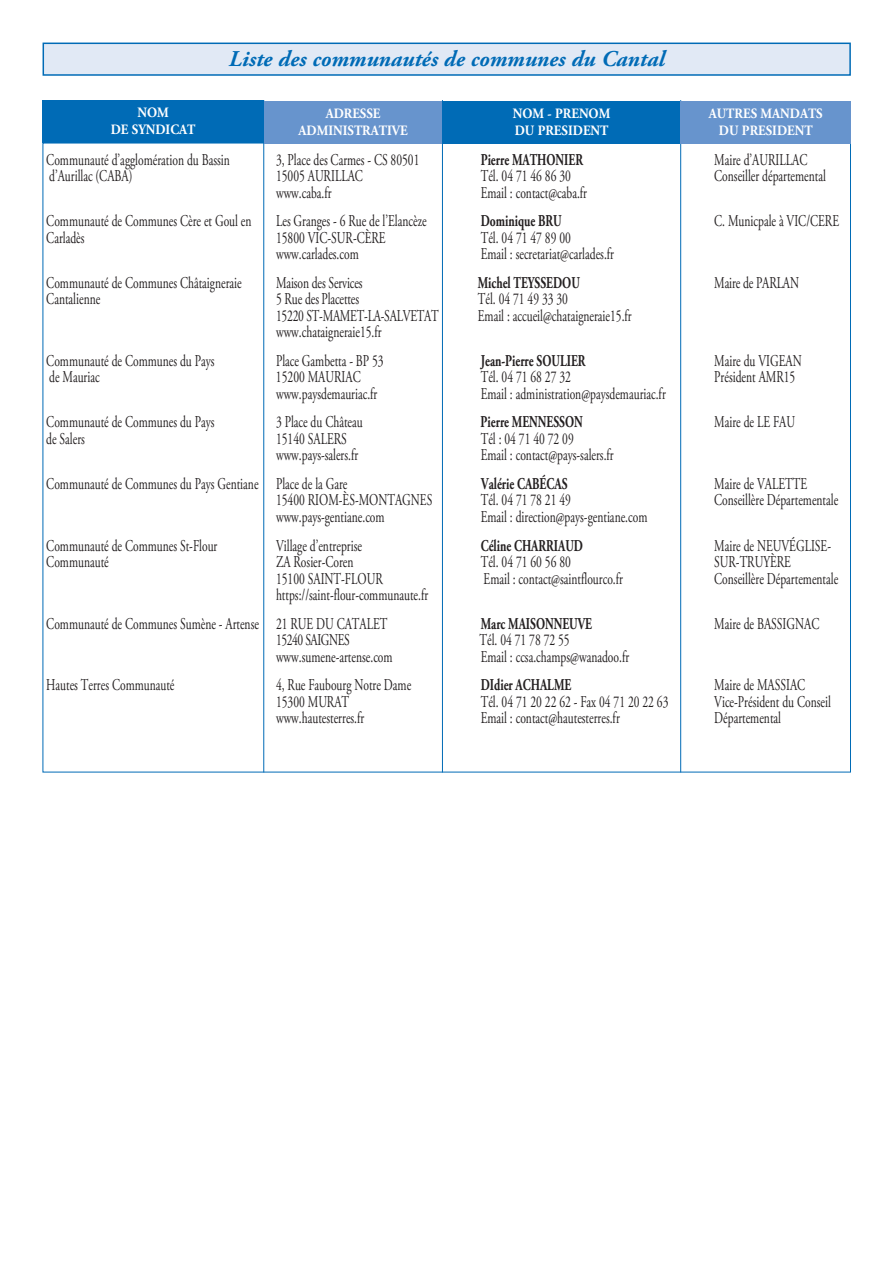
<style>
.page{position:relative;width:893px;height:1264px;background:#fff}
.page>*{position:absolute;margin:0;border:0;box-sizing:border-box;transform-origin:0 0}
.t1{font:italic 700 22.5px "Adobe Garamond Pro";color:#006bb6}
.t2{font:16.5px/28.5px "Adobe Garamond Pro";color:#231f20;scale:.7 1}
.t3{font:700 16.5px "Adobe Garamond Pro";color:#231f20;scale:.7 1}
.t4{font:16.5px "Adobe Garamond Pro";letter-spacing:-.02em;color:#231f20;scale:.7 1}
.t5{font:16.5px "Adobe Garamond Pro";letter-spacing:-.035em;color:#231f20;scale:.7 1}
.t6{font:700 14.25px/17.1px "Adobe Garamond Pro";color:#fff;text-align:center;scale:.9 1}
</style>
<div class="page">
<hr style="left:263px;top:100px;width:1px;height:672px;background:#006bb6">
<hr style="left:442px;top:100px;width:1px;height:672px;background:#006bb6">
<hr style="left:680px;top:100px;width:1px;height:672px;background:#006bb6">
<div style="left:44px;top:44px;width:805px;height:30px;background:#e1e9f5"></div>
<div style="left:43px;top:43px;width:807px;height:33px;border:2px solid #006bb6"></div>
<div style="left:43px;top:100px;width:221px;height:43px;background:#006bb6"></div>
<div style="left:264px;top:101px;width:178px;height:42px;background:#6794cd"></div>
<div style="left:442px;top:101px;width:238px;height:42px;background:#006bb6"></div>
<div style="left:680px;top:101px;width:170px;height:42px;background:#6794cd"></div>
<h1 class="t1" style="left:229px;top:45px;width:437px">Liste des communautés de communes du Cantal</h1>
<p class="t6" style="left:111px;top:104px;width:96px">NOM<br>DE SYNDICAT</p>
<p class="t6" style="left:298px;top:104px;width:123px">ADRESSE<br>ADMINISTRATIVE</p>
<p class="t6" style="left:513px;top:104px;width:110px;text-align:left">NOM - PRENOM<br>DU PRESIDENT</p>
<p class="t6" style="left:708px;top:105px;width:128px;line-height:16.5px">AUTRES MANDATS<br>DU PRESIDENT</p>
<p class="t2" style="left:46px;top:147px;width:264px">Communauté d’agglomération du Bassin</p>
<p class="t2" style="left:276px;top:147px;width:206px">3, Place des Carmes - CS 80501</p>
<p class="t3" style="left:480px;top:149px;width:148px">Pierre MATHONIER</p>
<p class="t2" style="left:714px;top:147px;width:135px">Maire d’AURILLAC</p>
<p class="t2" style="left:49px;top:163px;width:120px">d’Aurillac (CABA)</p>
<p class="t2" style="left:276px;top:163px;width:126px">15005 AURILLAC</p>
<p class="t2" style="left:480px;top:163px;width:130px">Tél. 04 71 46 86 30</p>
<p class="t2" style="left:714px;top:163px;width:161px">Conseiller départemental</p>
<p class="t2" style="left:276px;top:180px;width:81px">www.caba.fr</p>
<p class="t2" style="left:480px;top:180px;width:153px">Email : contact@caba.fr</p>
<p class="t2" style="left:46px;top:208px;width:295px">Communauté de Communes Cère et Goul en</p>
<p class="t2" style="left:276px;top:208px;width:217px">Les Granges - 6 Rue de l’Elancèze</p>
<p class="t3" style="left:480px;top:211px;width:117px">Dominique BRU</p>
<p class="t2" style="left:714px;top:208px;width:180px">C. Municpale à VIC/CERE</p>
<p class="t2" style="left:46px;top:225px;width:56px">Carladès</p>
<p class="t2" style="left:276px;top:225px;width:158px">15800 VIC-SUR-CÈRE</p>
<p class="t2" style="left:480px;top:225px;width:130px">Tél. 04 71 47 89 00</p>
<p class="t2" style="left:276px;top:241px;width:120px">www.carlades.com</p>
<p class="t2" style="left:480px;top:241px;width:192px">Email : secretariat@carlades.fr</p>
<p class="t2" style="left:46px;top:270px;width:281px">Communauté de Communes Châtaigneraie</p>
<p class="t2" style="left:276px;top:270px;width:125px">Maison des Services</p>
<p class="t3" style="left:478px;top:272px;width:147px">Michel TEYSSEDOU</p>
<p class="t2" style="left:714px;top:270px;width:123px">Maire de PARLAN</p>
<p class="t2" style="left:46px;top:286px;width:79px">Cantalienne</p>
<p class="t2" style="left:276px;top:286px;width:120px">5 Rue des Placettes</p>
<p class="t2" style="left:478px;top:286px;width:130px">Tél. 04 71 49 33 30</p>
<p class="t4" style="left:276px;top:309px;width:234px">15220 ST-MAMET-LA-SALVETAT</p>
<p class="t2" style="left:478px;top:303px;width:221px">Email : accueil@chataigneraie15.fr</p>
<p class="t2" style="left:276px;top:319px;width:152px">www.chataigneraie15.fr</p>
<p class="t2" style="left:46px;top:348px;width:242px">Communauté de Communes du Pays</p>
<p class="t2" style="left:276px;top:348px;width:155px">Place Gambetta - BP 53</p>
<p class="t3" style="left:480px;top:350px;width:151px">Jean-Pierre SOULIER</p>
<p class="t2" style="left:714px;top:348px;width:126px">Maire du VIGEAN</p>
<p class="t2" style="left:49px;top:364px;width:74px">de Mauriac</p>
<p class="t2" style="left:276px;top:364px;width:122px">15200 MAURIAC</p>
<p class="t2" style="left:480px;top:364px;width:130px">Tél. 04 71 68 27 32</p>
<p class="t2" style="left:714px;top:364px;width:117px">Président AMR15</p>
<p class="t2" style="left:276px;top:381px;width:146px">www.paysdemauriac.fr</p>
<p class="t2" style="left:480px;top:381px;width:266px">Email : administration@paysdemauriac.fr</p>
<p class="t2" style="left:46px;top:409px;width:242px">Communauté de Communes du Pays</p>
<p class="t2" style="left:276px;top:409px;width:125px">3 Place du Château</p>
<p class="t3" style="left:480px;top:412px;width:147px">Pierre MENNESSON</p>
<p class="t2" style="left:714px;top:409px;width:117px">Maire de LE FAU</p>
<p class="t2" style="left:46px;top:426px;width:57px">de Salers</p>
<p class="t2" style="left:276px;top:426px;width:103px">15140 SALERS</p>
<p class="t2" style="left:480px;top:426px;width:134px">Tél : 04 71 40 72 09</p>
<p class="t2" style="left:276px;top:442px;width:119px">www.pays-salers.fr</p>
<p class="t2" style="left:480px;top:442px;width:191px">Email : contact@pays-salers.fr</p>
<p class="t2" style="left:46px;top:471px;width:431px">Communauté de Communes du Pays Gentiane Place de la Gare</p>
<p class="t3" style="left:481px;top:473px;width:125px">Valérie CABÉCAS</p>
<p class="t2" style="left:714px;top:471px;width:134px">Maire de VALETTE</p>
<p class="t2" style="left:276px;top:487px;width:225px">15400 RIOM-ÈS-MONTAGNES</p>
<p class="t2" style="left:480px;top:487px;width:130px">Tél. 04 71 78 21 49</p>
<p class="t2" style="left:714px;top:487px;width:179px">Conseillère Départementale</p>
<p class="t2" style="left:276px;top:504px;width:157px">www.pays-gentiane.com</p>
<p class="t2" style="left:480px;top:504px;width:240px">Email : direction@pays-gentiane.com</p>
<p class="t2" style="left:46px;top:532px;width:246px">Communauté de Communes St-Flour</p>
<p class="t2" style="left:276px;top:532px;width:124px">Village d’entreprise</p>
<p class="t3" style="left:480px;top:535px;width:148px">Céline CHARRIAUD</p>
<p class="t2" style="left:714px;top:532px;width:168px">Maire de NEUVÉGLISE-</p>
<p class="t2" style="left:46px;top:549px;width:91px">Communauté</p>
<p class="t2" style="left:276px;top:549px;width:112px">ZA Rosier-Coren</p>
<p class="t2" style="left:480px;top:549px;width:130px">Tél. 04 71 60 56 80</p>
<p class="t2" style="left:714px;top:549px;width:111px">SUR-TRUYÈRE</p>
<p class="t2" style="left:276px;top:565px;width:154px">15100 SAINT-FLOUR</p>
<p class="t2" style="left:483px;top:565px;width:201px">Email : contact@saintflourco.fr</p>
<p class="t2" style="left:714px;top:565px;width:179px">Conseillère Départementale</p>
<p class="t2" style="left:46px;top:582px;width:547px;text-indent:230px">https://saint-flour-communaute.fr<br>Communauté de Communes Sumène - Artense 21 RUE DU CATALET</p>
<p class="t3" style="left:480px;top:613px;width:161px">Marc MAISONNEUVE</p>
<p class="t2" style="left:714px;top:610px;width:152px">Maire de BASSIGNAC</p>
<p class="t5" style="left:276px;top:633px;width:107px">15240 SAIGNES</p>
<p class="t2" style="left:479px;top:627px;width:130px">Tél. 04 71 78 72 55</p>
<p class="t2" style="left:276px;top:643px;width:168px">www.sumene-artense.com</p>
<p class="t2" style="left:480px;top:643px;width:214px">Email : ccsa.champs@wanadoo.fr</p>
<p class="t2" style="left:46px;top:672px;width:185px">Hautes Terres Communauté</p>
<p class="t2" style="left:276px;top:672px;width:195px">4, Rue Faubourg Notre Dame</p>
<p class="t3" style="left:480px;top:674px;width:131px">DIdier ACHALME</p>
<p class="t2" style="left:714px;top:672px;width:131px">Maire de MASSIAC</p>
<p class="t2" style="left:276px;top:688px;width:106px">15300 MURAT</p>
<p class="t2" style="left:480px;top:688px;width:270px">Tél. 04 71 20 22 62 - Fax 04 71 20 22 63</p>
<p class="t2" style="left:714px;top:688px;width:168px">Vice-Président du Conseil</p>
<p class="t2" style="left:276px;top:705px;width:128px">www.hautesterres.fr</p>
<p class="t2" style="left:480px;top:705px;width:200px">Email : contact@hautesterres.fr</p>
<p class="t2" style="left:714px;top:705px;width:97px">Départemental</p>
</div>
